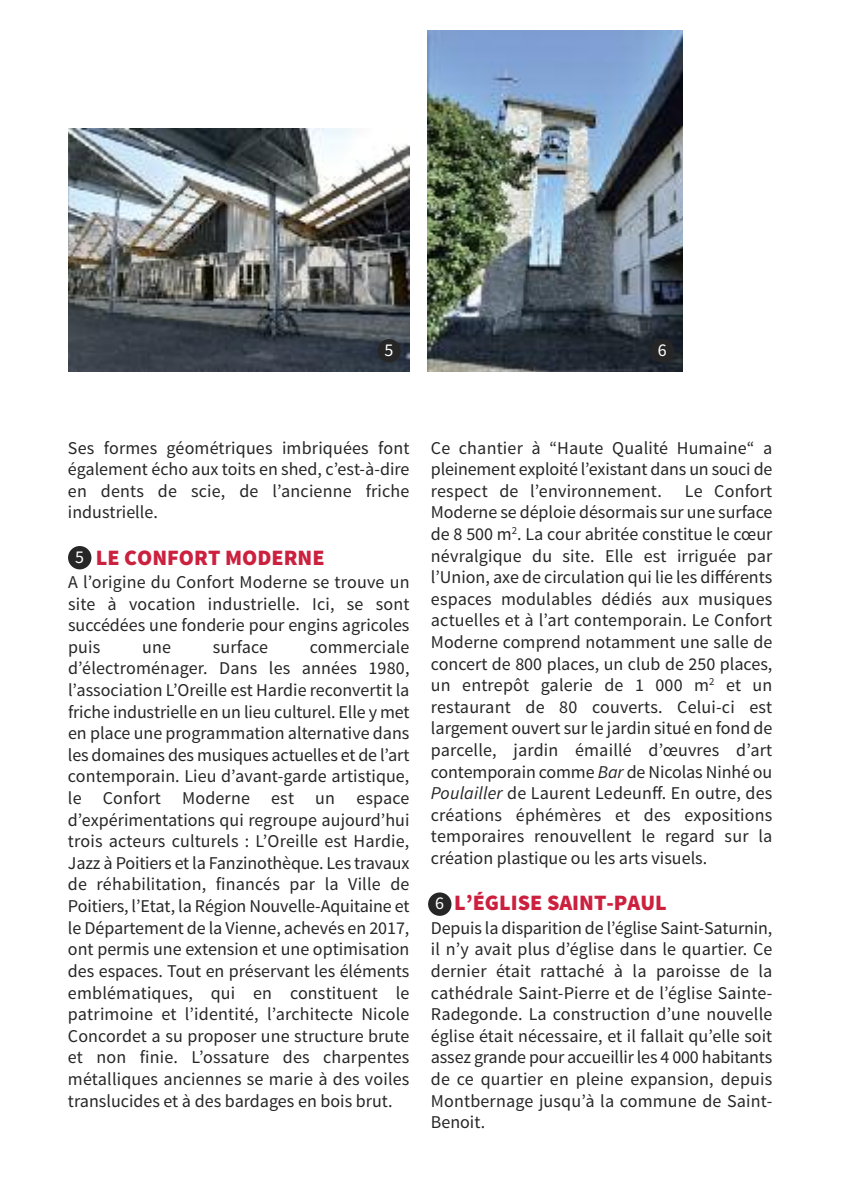
<style>
.page{position:relative;width:842px;height:1191px;background:#fff}
.page>*{position:absolute;margin:0;border:0;box-sizing:border-box;transform-origin:0 0}
.t1{font:900 22px "Source Sans Pro";color:#cc203f}
.t2{font:18px/21.6px "Source Sans Pro";color:#272627;text-align:justify}
.t3{font:18px "Source Sans Pro";color:#fff}
.s1{font-style:italic}
</style>
<div class="page">
<img style="left:68px;top:128px;width:341px;height:244px">
<img style="left:427px;top:30px;width:256px;height:342px">
<div style="left:377px;top:339px;width:24px;height:23px;background:#272627;border-radius:50%"></div>
<div style="left:68px;top:546px;width:23px;height:23px;background:#272627;border-radius:50%"></div>
<div style="left:651px;top:339px;width:23px;height:23px;background:#272627;border-radius:50%"></div>
<div style="left:428px;top:892px;width:23px;height:24px;background:#272627;border-radius:50%"></div>
<p class="t3" style="left:384px;top:343px;width:10px">5</p>
<p class="t3" style="left:658px;top:343px;width:10px">6</p>
<p class="t2" style="left:68px;top:438px;width:343px">Ses formes géométriques imbriquées font également écho aux toits en shed, c’est-à-dire en dents de scie, de l’ancienne friche industrielle.</p>
<p class="t1" style="left:96px;top:549px;width:230px">LE CONFORT MODERNE</p>
<p class="t2" style="left:68px;top:572px;width:343px">A l’origine du Confort Moderne se trouve un site à vocation industrielle. Ici, se sont succédées une fonderie pour engins agricoles puis</p>
<p class="t3" style="left:75px;top:550px;width:10px">5</p>
<p class="t2" style="left:142px;top:637px;width:30px">une</p>
<p class="t2" style="left:213px;top:637px;width:57px">surface</p>
<p class="t2" style="left:68px;top:637px;width:343px;text-indent:242px">commerciale d’électroménager. Dans les années 1980, l’association L’Oreille est Hardie reconvertit la friche industrielle en un lieu culturel. Elle y met en place une programmation alternative dans les domaines des musiques actuelles et de l’art contemporain. Lieu d’avant-garde artistique, le Confort Moderne est un espace d’expérimentations qui regroupe aujourd’hui trois acteurs culturels : L’Oreille est Hardie, Jazz à Poitiers et la Fanzinothèque. Les travaux de réhabilitation, financés par la Ville de Poitiers, l’Etat, la Région Nouvelle-Aquitaine et le Département de la Vienne, achevés en 2017, ont permis une extension et une optimisation des espaces. Tout en préservant les éléments emblématiques, qui en constituent le patrimoine et l’identité, l’architecte Nicole Concordet a su proposer une structure brute et non finie. L’ossature des charpentes métalliques anciennes se marie à des voiles translucides et à des bardages en bois brut.</p>
<p class="t2" style="left:431px;top:438px;width:343px">Ce chantier à “Haute Qualité Humaine“ a pleinement exploité l’existant dans un souci de respect de l’environnement.</p>
<p class="t2" style="left:431px;top:481px;width:343px;text-indent:254px">Le Confort Moderne se déploie désormais sur une surface de 8 500 m<sup>2</sup>. La cour abritée constitue le cœur névralgique du site. Elle est irriguée par l’Union, axe de circulation qui lie les différents espaces modulables dédiés aux musiques actuelles et à l’art contemporain. Le Confort Moderne comprend notamment une salle de concert de 800 places, un club de 250 places, un entrepôt galerie de 1 000 m<sup>2</sup> et un restaurant de 80 couverts. Celui-ci est largement ouvert sur le jardin situé en fond de parcelle, jardin émaillé d’œuvres d’art contemporain comme <span class="s1">Bar</span> de Nicolas Ninhé ou <span class="s1">Poulailler</span> de Laurent Ledeunff. En outre, des créations éphémères et des expositions temporaires renouvellent le regard sur la création plastique ou les arts visuels.</p>
<p class="t1" style="left:454px;top:895px;width:214px">L’ÉGLISE SAINT-PAUL</p>
<p class="t2" style="left:431px;top:918px;width:343px">Depuis la disparition de l’église Saint-Saturnin, il n’y avait plus d’église dans le quartier. Ce dernier était rattaché à la paroisse de la cathédrale Saint-Pierre et de l’église Sainte-Radegonde. La construction d’une nouvelle église était nécessaire, et il fallait qu’elle soit assez grande pour accueillir les 4 000 habitants de ce quartier en pleine expansion, depuis Montbernage jusqu’à la commune de Saint-Benoit.</p>
<p class="t3" style="left:435px;top:896px;width:10px">6</p>
</div>
